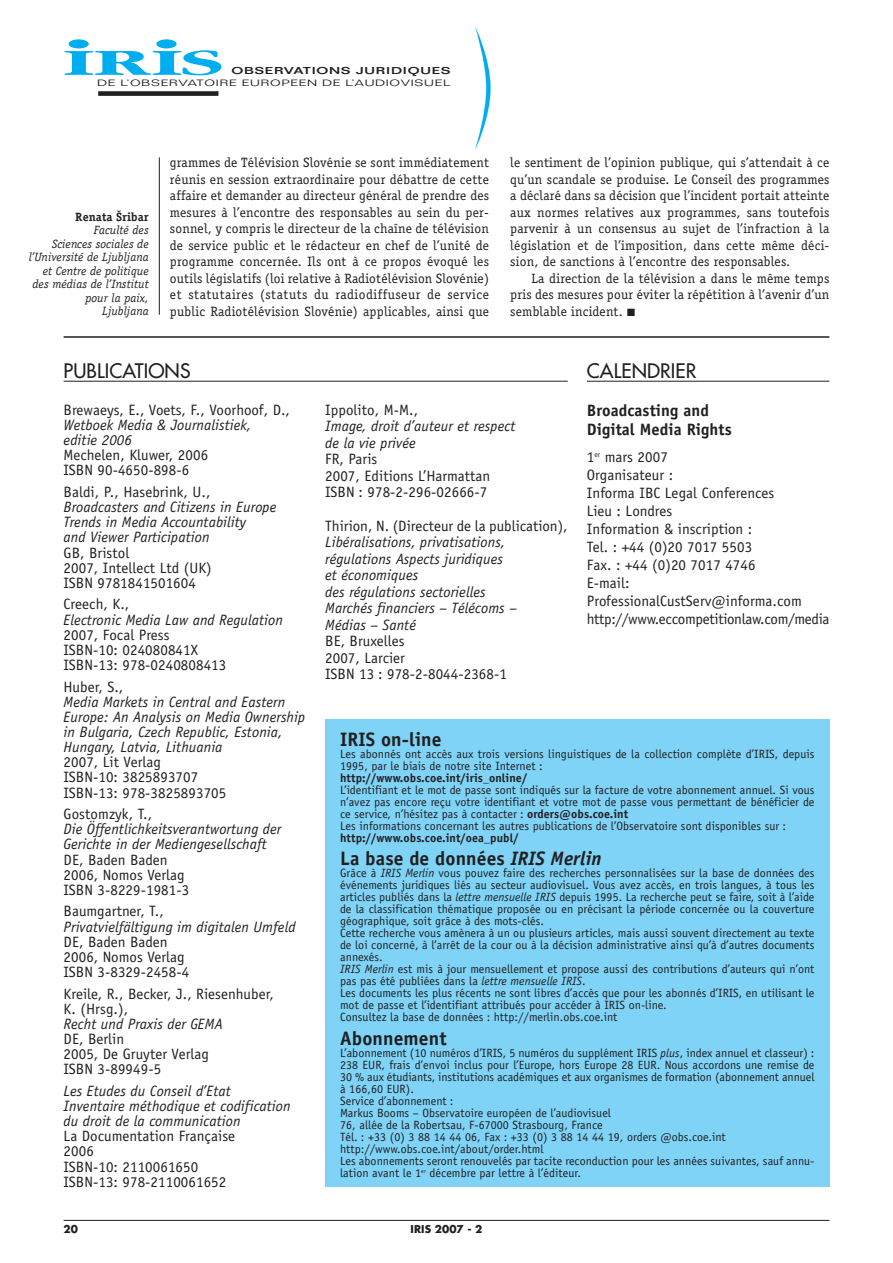
<style>
.page{position:relative;width:893px;height:1263px;background:#fff}
.page>*{position:absolute;margin:0;border:0;box-sizing:border-box;transform-origin:0 0}
.t1{font:700 38.25px "Garamond";color:#00adef;scale:2.2 1}
.t2{font:300 29.4px "Garamond";color:#00adef;scale:2 1}
.t3{font:700 19.5px "Officina Sans";letter-spacing:.005em;color:#231f20}
.t4{font:19.5px "Futura";letter-spacing:.005em;color:#231f20}
.t5{font:700 16.5px/19.5px "Officina Sans";letter-spacing:.005em;color:#231f20}
.t6{font:15px/15.1px "Officina Sans";letter-spacing:.005em;color:#231f20}
.t7{font:italic 15px/15.1px "Officina Sans";letter-spacing:.005em;color:#231f20}
.t8{font:13.5px/16.5px "Officina Serif";letter-spacing:.015em;color:#231f20;text-align:justify}
.t9{font:12px/12px "Officina Sans";letter-spacing:.005em;color:#231f20}
.t10{font:italic 12px/13.5px "Officina Serif";letter-spacing:.005em;color:#231f20;text-align:right}
.t11{font:700 12px "Officina Sans";letter-spacing:.005em;color:#231f20}
.t12{font:700 12px "Officina Serif";letter-spacing:.005em;color:#231f20}
.t13{font:700 10.5px "Futura";letter-spacing:.005em;color:#231f20}
.t14{font:500 9.75px "Folio";letter-spacing:.055em;color:#231f20;scale:1.5 1}
.t15{font:300 9px "Folio";letter-spacing:.05em;color:#231f20;scale:1.51 1}
.t16{font:700 7.5px "Officina Serif";color:#231f20}
.s1{font-weight:700}
.s2{font-style:italic}
</style>
<div class="page">
<svg style="left:475px;top:27px;width:15px;height:123px"></svg>
<hr style="left:64px;top:1220px;width:765px;height:1px;background:#231f20">
<div style="left:98px;top:91px;width:120px;height:5px;background:#231f20"></div>
<div style="left:325px;top:719px;width:504px;height:467px;background:#7ed3f7"></div>
<hr style="left:64px;top:336px;width:765px;height:2px;background:#231f20">
<hr style="left:64px;top:381px;width:503px;height:1px;background:#231f20">
<hr style="left:587px;top:381px;width:242px;height:1px;background:#231f20">
<hr style="left:159px;top:157px;width:1px;height:158px;background:#231f20">
<h2 class="t2" style="left:60px;top:32px;width:64px">• •</h2>
<h1 class="t1" style="left:63px;top:48px;width:74px">IRIS</h1>
<p class="t14" style="left:231px;top:67px;width:147px">OBSERVATIONS JURIDIQUES</p>
<p class="t15" style="left:97px;top:80px;width:235px">DE L’OBSERVATOIRE EUROPEEN DE L’AUDIOVISUEL</p>
<p class="t16" style="left:123px;top:210px;width:4px;rotate:90deg">›</p>
<p class="t12" style="left:75px;top:212px;width:75px">Renata Sribar</p>
<p class="t10" style="left:29px;top:224px;width:121px">Faculté des<br>Sciences sociales de l’Université de Ljubljana et Centre de politique des médias de l’Institut pour la paix,<br>Ljubljana</p>
<p class="t8" style="left:170px;top:155px;width:320px">grammes de Télévision Slovénie se sont immédiatement réunis en session extraordinaire pour débattre de cette affaire et demander au directeur général de prendre des mesures à l’encontre des responsables au sein du per&shy;sonnel, y compris le directeur de la chaîne de télévision de service public et le rédacteur en chef de l’unité de programme concernée. Ils ont à ce propos évoqué les outils législatifs (loi relative à Radiotélévision Slovénie) et statutaires (statuts du radiodiffuseur de service public Radiotélévision Slovénie) applicables, ainsi que</p>
<p class="t8" style="left:510px;top:155px;width:320px">le sentiment de l’opinion publique, qui s’attendait à ce qu’un scandale se produise. Le Conseil des programmes a déclaré dans sa décision que l’incident portait atteinte aux normes relatives aux programmes, sans toutefois parvenir à un consensus au sujet de l’infraction à la législation et de l’imposition, dans cette même déci&shy;sion, de sanctions à l’encontre des responsables.</p>
<p class="t8" style="left:510px;top:271px;width:320px;text-indent:21px">La direction de la télévision a dans le même temps pris des mesures pour éviter la répétition à l’avenir d’un semblable incident. ■</p>
<h3 class="t4" style="left:64px;top:362px;width:128px">PUBLICATIONS</h3>
<h3 class="t4" style="left:587px;top:361px;width:111px">CALENDRIER</h3>
<p class="t6" style="left:64px;top:403px;width:228px">Brewaeys, E., Voets, F., Voorhoof, D.,</p>
<p class="t7" style="left:64px;top:419px;width:189px">Wetboek Media &amp; Journalistiek, editie 2006</p>
<p class="t6" style="left:64px;top:449px;width:146px">Mechelen, Kluwer, 2006<br>ISBN 90-4650-898-6</p>
<p class="t6" style="left:64px;top:486px;width:148px">Baldi, P., Hasebrink, U.,</p>
<p class="t7" style="left:64px;top:501px;width:214px">Broadcasters and Citizens in Europe<br>Trends in Media Accountability<br>and Viewer Participation</p>
<p class="t6" style="left:64px;top:546px;width:150px">GB, Bristol<br>2007, Intellect Ltd (UK)<br>ISBN 9781841501604</p>
<p class="t6" style="left:64px;top:598px;width:67px">Creech, K.,</p>
<p class="t7" style="left:64px;top:613px;width:221px">Electronic Media Law and Regulation</p>
<p class="t6" style="left:64px;top:628px;width:164px">2007, Focal Press<br>ISBN-10: 024080841X<br>ISBN-13: 978-0240808413</p>
<p class="t6" style="left:64px;top:680px;width:61px">Huber, S.,</p>
<p class="t7" style="left:64px;top:695px;width:243px">Media Markets in Central and Eastern Europe: An Analysis on Media Ownership in Bulgaria, Czech Republic, Estonia, Hungary, Latvia, Lithuania</p>
<p class="t6" style="left:64px;top:756px;width:164px">2007, Lit Verlag<br>ISBN-10: 3825893707<br>ISBN-13: 978-3825893705</p>
<p class="t6" style="left:64px;top:808px;width:90px">Gostomzyk, T.,</p>
<p class="t7" style="left:64px;top:823px;width:219px">Die Öffentlichkeitsverantwortung der<br>Gerichte in der Mediengesellschaft</p>
<p class="t6" style="left:64px;top:853px;width:127px">DE, Baden Baden<br>2006, Nomos Verlag<br>ISBN 3-8229-1981-3</p>
<p class="t6" style="left:64px;top:905px;width:102px">Baumgartner, T.,</p>
<p class="t7" style="left:64px;top:920px;width:233px">Privatvielfältigung im digitalen Umfeld</p>
<p class="t6" style="left:64px;top:935px;width:127px">DE, Baden Baden<br>2006, Nomos Verlag<br>ISBN 3-8329-2458-4</p>
<p class="t6" style="left:64px;top:987px;width:212px">Kreile, R., Becker, J., Riesenhuber,<br>K. (Hrsg.),</p>
<p class="t7" style="left:64px;top:1017px;width:161px">Recht und Praxis der GEMA</p>
<p class="t6" style="left:64px;top:1033px;width:147px">DE, Berlin<br>2005, De Gruyter Verlag<br>ISBN 3-89949-5</p>
<p class="t7" style="left:64px;top:1084px;width:228px">Les Etudes du Conseil d’Etat<br>Inventaire méthodique et codification du droit de la communication</p>
<p class="t6" style="left:64px;top:1130px;width:173px">La Documentation Française<br>2006<br>ISBN-10: 2110061650<br>ISBN-13: 978-2110061652</p>
<h3 class="t5" style="left:587px;top:402px;width:146px">Broadcasting and<br>Digital Media Rights</h3>
<p class="t6" style="left:587px;top:449px;width:244px;line-height:18px">1<sup>er</sup> mars 2007<br>Organisateur :<br>Informa IBC Legal Conferences<br>Lieu : Londres<br>Information &amp; inscription :<br>Tel. : +44 (0)20 7017 5503<br>Fax. : +44 (0)20 7017 4746<br>E-mail:<br>ProfessionalCustServ@informa.com http://www.eccompetitionlaw.com/media</p>
<p class="t6" style="left:325px;top:403px;width:94px">Ippolito, M-M.,</p>
<p class="t7" style="left:325px;top:419px;width:192px;line-height:16.5px">Image, droit d’auteur et respect de la vie privée</p>
<p class="t6" style="left:325px;top:452px;width:167px;line-height:16.5px">FR, Paris<br>2007, Editions L’Harmattan<br>ISBN : 978-2-296-02666-7</p>
<p class="t6" style="left:325px;top:519px;width:244px">Thirion, N. (Directeur de la publication),</p>
<p class="t7" style="left:325px;top:535px;width:193px;line-height:16.5px">Libéralisations, privatisations, régulations Aspects juridiques et économiques<br>des régulations sectorielles<br>Marchés financiers – Télécoms –<br>Médias – Santé</p>
<p class="t6" style="left:325px;top:634px;width:183px;line-height:16.5px">BE, Bruxelles<br>2007, Larcier<br>ISBN 13 : 978-2-8044-2368-1</p>
<h3 class="t3" style="left:340px;top:731px;width:103px">IRIS on-line</h3>
<p class="t9" style="left:340px;top:748px;width:476px">Les abonnés ont accès aux trois versions linguistiques de la collection complète d’IRIS, depuis<br>1995, par le biais de notre site Internet :</p>
<p class="t11" style="left:340px;top:773px;width:189px">http://www.obs.coe.int/iris_online/</p>
<p class="t9" style="left:340px;top:784px;width:476px">L’identifiant et le mot de passe sont indiqués sur la facture de votre abonnement annuel. Si vous n’avez pas encore reçu votre identifiant et votre mot de passe vous permettant de bénéficier de ce service, n’hésitez pas à contacter : <span class="s1">orders@obs.coe.int<br></span>Les informations concernant les autres publications de l’Observatoire sont disponibles sur :</p>
<p class="t11" style="left:340px;top:833px;width:180px">http://www.obs.coe.int/oea_publ/</p>
<h3 class="t3" style="left:340px;top:851px;width:263px">La base de données <span class="s2">IRIS Merlin</span></h3>
<p class="t9" style="left:340px;top:868px;width:476px">Grâce à <span class="s2">IRIS Merlin</span> vous pouvez faire des recherches personnalisées sur la base de données des événements juridiques liés au secteur audiovisuel. Vous avez accès, en trois langues, à tous les articles publiés dans la <span class="s2">lettre mensuelle IRIS</span> depuis 1995. La recherche peut se faire, soit à l’aide de la classification thématique proposée ou en précisant la période concernée ou la couverture géographique, soit grâce à des mots-clés.<br>Cette recherche vous amènera à un ou plusieurs articles, mais aussi souvent directement au texte de loi concerné, à l’arrêt de la cour ou à la décision administrative ainsi qu’à d’autres documents annexés.<br><span class="s2">IRIS Merlin</span> est mis à jour mensuellement et propose aussi des contributions d’auteurs qui n’ont pas pas été publiées dans la <span class="s2">lettre mensuelle IRIS</span>.<br>Les documents les plus récents ne sont libres d’accès que pour les abonnés d’IRIS, en utilisant le mot de passe et l’identifiant attribués pour accéder à IRIS on-line.<br>Consultez la base de données : http://merlin.obs.coe.int</p>
<h3 class="t3" style="left:340px;top:1031px;width:108px">Abonnement</h3>
<p class="t9" style="left:340px;top:1048px;width:476px">L’abonnement (10 numéros d’IRIS, 5 numéros du supplément IRIS <span class="s2">plus</span>, index annuel et classeur) :<br>238 EUR, frais d’envoi inclus pour l’Europe, hors Europe 28 EUR. Nous accordons une remise de 30 % aux étudiants, institutions académiques et aux organismes de formation (abonnement annuel à 166,60 EUR).<br>Service d’abonnement :<br>Markus Booms – Observatoire européen de l’audiovisuel<br>76, allée de la Robertsau, F-67000 Strasbourg, France<br>Tél. : +33 (0) 3 88 14 44 06, Fax : +33 (0) 3 88 14 44 19, orders @obs.coe.int http://www.obs.coe.int/about/order.html<br>Les abonnements seront renouvelés par tacite reconduction pour les années suivantes, sauf annu&shy;lation avant le 1<sup>er</sup> décembre par lettre à l’éditeur.</p>
<p class="t13" style="left:64px;top:1225px;width:16px">20</p>
<p class="t13" style="left:410px;top:1225px;width:73px">IRIS 2007 - 2</p>
</div>
